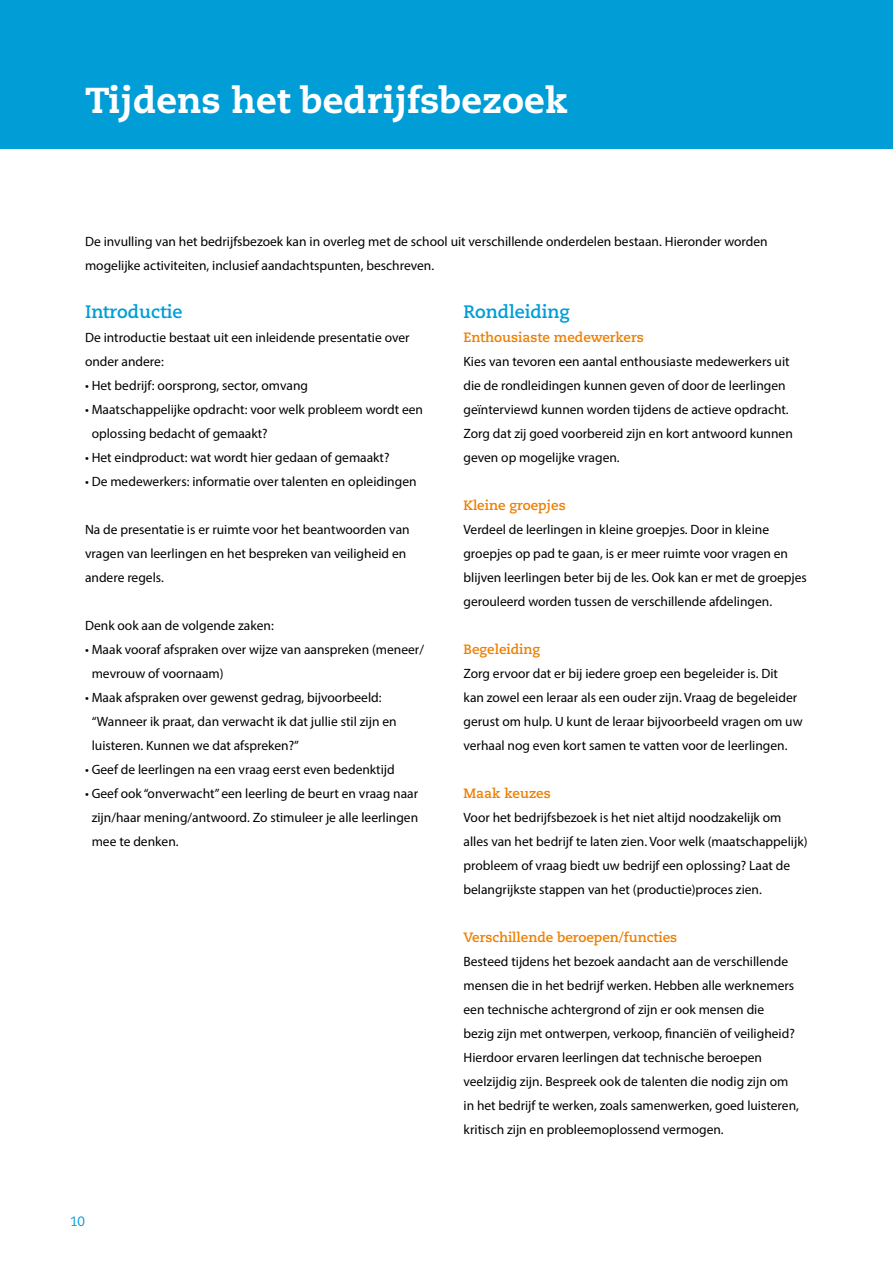
<style>
.page{position:relative;width:893px;height:1263px;background:#fff}
.page>*{position:absolute;margin:0;border:0;box-sizing:border-box;transform-origin:0 0}
.t1{font:800 36px "Caecilia LT Pro 85";color:#fff}
.t2{font:700 18px "Caecilia LT Pro 75";color:#009dd6}
.t3{font:13.5px/24px "Myriad Pro";color:#000}
.t4{font:700 13.5px "Caecilia LT Pro 75";color:#ee7f00}
.t5{font:13.5px "Caecilia LT Pro 55 Roman";color:#009dd6}
</style>
<div class="page">
<div style="left:0;top:0;width:893px;height:149px;background:#009dd6"></div>
<h1 class="t1" style="left:85px;top:75px;width:484px">Tijdens het bedrijfsbezoek</h1>
<p class="t3" style="left:85px;top:229px;width:684px">De invulling van het bedrijfsbezoek kan in overleg met de school uit verschillende onderdelen bestaan. Hieronder worden mogelijke activiteiten, inclusief aandachtspunten, beschreven.</p>
<h2 class="t2" style="left:85px;top:299px;width:99px">Introductie</h2>
<p class="t3" style="left:85px;top:325px;width:326px">De introductie bestaat uit een inleidende presentatie over onder andere:</p>
<p class="t3" style="left:85px;top:373px;width:224px">• Het bedrijf: oorsprong, sector, omvang</p>
<p class="t3" style="left:92px;top:397px;width:333px;text-indent:-7px">• Maatschappelijke opdracht: voor welk probleem wordt een oplossing bedacht of gemaakt?</p>
<p class="t3" style="left:85px;top:445px;width:306px">• Het eindproduct: wat wordt hier gedaan of gemaakt?</p>
<p class="t3" style="left:85px;top:469px;width:333px">• De medewerkers: informatie over talenten en opleidingen</p>
<p class="t3" style="left:85px;top:517px;width:326px">Na de presentatie is er ruimte voor het beantwoorden van vragen van leerlingen en het bespreken van veiligheid en andere regels.</p>
<p class="t3" style="left:85px;top:613px;width:190px">Denk ook aan de volgende zaken:</p>
<p class="t3" style="left:92px;top:637px;width:334px;text-indent:-7px">• Maak vooraf afspraken over wijze van aanspreken (meneer/ mevrouw of voornaam)</p>
<p class="t3" style="left:92px;top:685px;width:306px;text-indent:-7px">• Maak afspraken over gewenst gedrag, bijvoorbeeld: “Wanneer ik praat, dan verwacht ik dat jullie stil zijn en luisteren. Kunnen we dat afspreken?”</p>
<p class="t3" style="left:85px;top:757px;width:311px">• Geef de leerlingen na een vraag eerst even bedenktijd</p>
<p class="t3" style="left:92px;top:781px;width:328px;text-align:justify;text-indent:-7px">• Geef ook “onverwacht” een leerling de beurt en vraag naar zijn/haar mening/antwoord. Zo stimuleer je alle leerlingen mee te denken.</p>
<h2 class="t2" style="left:463px;top:299px;width:108px">Rondleiding</h2>
<p class="t4" style="left:463px;top:328px;width:182px">Enthousiaste medewerkers</p>
<p class="t3" style="left:463px;top:349px;width:331px">Kies van tevoren een aantal enthousiaste medewerkers uit die de rondleidingen kunnen geven of door de leerlingen geïnterviewd kunnen worden tijdens de actieve opdracht.<br>Zorg dat zij goed voorbereid zijn en kort antwoord kunnen geven op mogelijke vragen.</p>
<p class="t4" style="left:463px;top:496px;width:104px">Kleine groepjes</p>
<p class="t3" style="left:463px;top:517px;width:345px">Verdeel de leerlingen in kleine groepjes. Door in kleine groepjes op pad te gaan, is er meer ruimte voor vragen en blijven leerlingen beter bij de les. Ook kan er met de groepjes gerouleerd worden tussen de verschillende afdelingen.</p>
<p class="t4" style="left:463px;top:640px;width:78px">Begeleiding</p>
<p class="t3" style="left:463px;top:661px;width:341px">Zorg ervoor dat er bij iedere groep een begeleider is. Dit<br>kan zowel een leraar als een ouder zijn. Vraag de begeleider gerust om hulp. U kunt de leraar bijvoorbeeld vragen om uw verhaal nog even kort samen te vatten voor de leerlingen.</p>
<p class="t4" style="left:463px;top:784px;width:89px">Maak keuzes</p>
<p class="t3" style="left:463px;top:805px;width:345px">Voor het bedrijfsbezoek is het niet altijd noodzakelijk om alles van het bedrijf te laten zien. Voor welk (maatschappelijk) probleem of vraag biedt uw bedrijf een oplossing? Laat de belangrijkste stappen van het (productie)proces zien.</p>
<p class="t4" style="left:463px;top:928px;width:215px">Verschillende beroepen/functies</p>
<p class="t3" style="left:463px;top:949px;width:337px">Besteed tijdens het bezoek aandacht aan de verschillende mensen die in het bedrijf werken. Hebben alle werknemers een technische achtergrond of zijn er ook mensen die<br>bezig zijn met ontwerpen, verkoop, financiën of veiligheid?<br>Hierdoor ervaren leerlingen dat technische beroepen veelzijdig zijn. Bespreek ook de talenten die nodig zijn om in het bedrijf te werken, zoals samenwerken, goed luisteren, kritisch zijn en probleemoplossend vermogen.</p>
<p class="t5" style="left:70px;top:1212px;width:17px">10</p>
</div>
